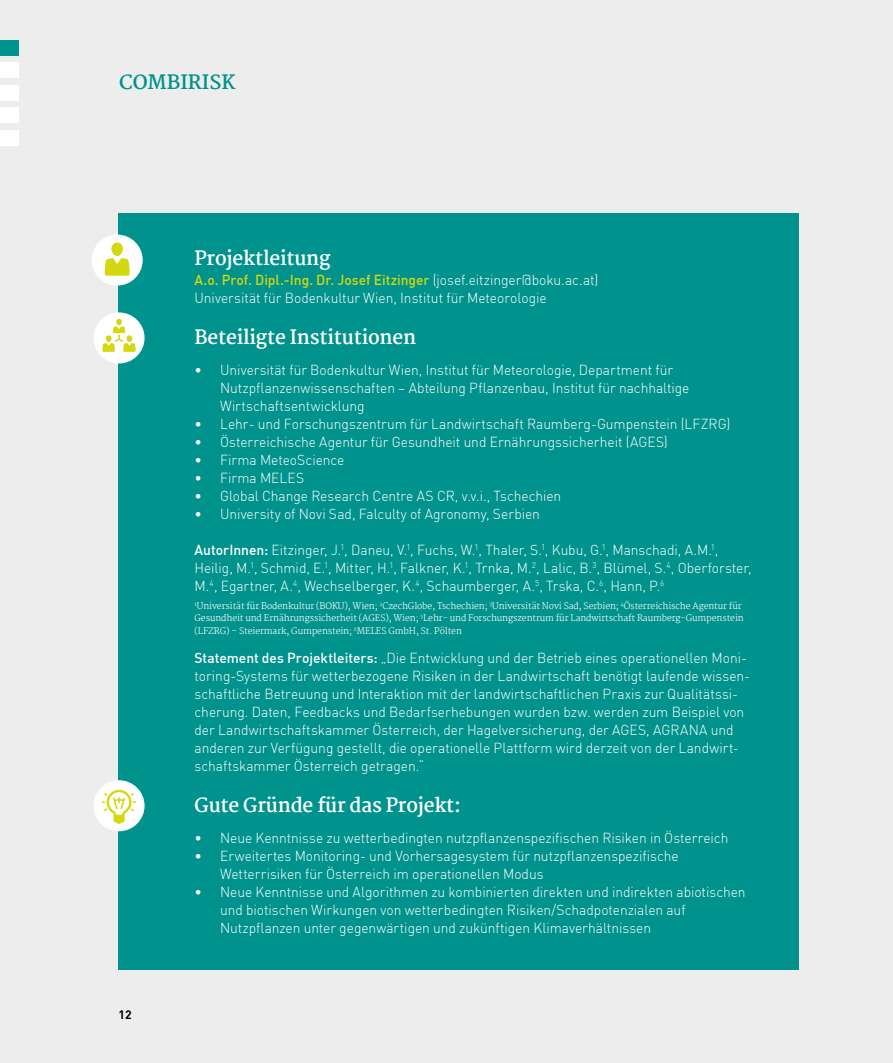
<style>
.page{position:relative;width:893px;height:1063px;background:#ededed}
.page>*{position:absolute;margin:0;border:0;box-sizing:border-box;transform-origin:0 0}
.t1{font:700 19.5px "Martel";letter-spacing:-.01em;color:#fff}
.t2{font:700 19.5px "Martel";color:#00928c}
.t3{font:300 14.25px/18px "DIN";letter-spacing:-.005em;color:#fff}
.t4{font:700 12.15px "DIN";color:#000}
.t5{font:300 9px/12.8px "Martel";letter-spacing:-.01em;color:#fff}
.s1{font-weight:500;color:#d3d80f}
.s2{font-weight:500}
.s3{font-weight:200}
</style>
<div class="page">
<div style="left:0;top:40px;width:19px;height:15px;background:#00928c"></div>
<div style="left:0;top:63px;width:19px;height:15px;background:#fff"></div>
<div style="left:0;top:85px;width:19px;height:15px;background:#fff"></div>
<div style="left:0;top:108px;width:19px;height:15px;background:#fff"></div>
<div style="left:119px;top:213px;width:680px;height:756px;background:#00928c"></div>
<div style="left:92px;top:235px;width:51px;height:51px;background:#fff;border-radius:50%"></div>
<div style="left:111px;top:242px;width:12px;height:14px;background:#d3d80f;border-radius:6px"></div>
<svg style="left:104px;top:258px;width:26px;height:18px"></svg>
<div style="left:94px;top:312px;width:51px;height:51px;background:#fff;border-radius:50%"></div>
<svg style="left:102px;top:319px;width:34px;height:33px"></svg>
<div style="left:94px;top:780px;width:51px;height:51px;background:#fff;border-radius:50%"></div>
<svg style="left:102px;top:790px;width:34px;height:34px"></svg>
<div style="left:0;top:130px;width:19px;height:15px;background:#fff"></div>
<h1 class="t2" style="left:119px;top:71px;width:118px">COMBIRISK</h1>
<p class="t4" style="left:119px;top:1007px;width:15px">12</p>
<h1 class="t1" style="left:195px;top:247px;width:137px">Projektleitung</h1>
<p class="t3" style="left:195px;top:270px;width:405px"><span class="s1">A.o. Prof. Dipl.-Ing. Dr. Josef Eitzinger</span> (josef.eitzinger@boku.ac.at)<br>Universität für Bodenkultur Wien, Institut für Meteorologie</p>
<h1 class="t1" style="left:195px;top:326px;width:223px">Beteiligte Institutionen</h1>
<p class="t3" style="left:220px;top:360px;width:471px;text-indent:-26px">• Universität für Bodenkultur Wien, Institut für Meteorologie, Department für<br>Nutzpflanzenwissenschaften – Abteilung Pflanzenbau, Institut für nachhaltige<br>Wirtschaftsentwicklung</p>
<p class="t3" style="left:195px;top:414px;width:537px">• Lehr- und Forschungszentrum für Landwirtschaft Raumberg-Gumpenstein (LFZRG)</p>
<p class="t3" style="left:195px;top:432px;width:475px">• Österreichische Agentur für Gesundheit und Ernährungssicherheit (AGES)</p>
<p class="t3" style="left:195px;top:450px;width:152px">• Firma MeteoScience</p>
<p class="t3" style="left:195px;top:468px;width:111px">• Firma MELES</p>
<p class="t3" style="left:195px;top:486px;width:368px">• Global Change Research Centre AS CR, v.v.i., Tschechien</p>
<p class="t3" style="left:195px;top:504px;width:347px">• University of Novi Sad, Falculty of Agronomy, Serbien</p>
<p class="t3" style="left:195px;top:540px;width:558px"><span class="s2">AutorInnen:</span> Eitzinger, J.<sup>1</sup>, Daneu, V.<sup>1</sup>, Fuchs, W.<sup>1</sup>, Thaler, S.<sup>1</sup>, Kubu, G.<sup>1</sup>, Manschadi, A.M.<sup>1</sup>,<br>Heilig, M.<sup>1</sup>, Schmid, E.<sup>1</sup>, Mitter, H.<sup>1</sup>, Falkner, K.<sup>1</sup>, Trnka, M.<sup>2</sup>, Lalic, B.<sup>3</sup>, Blümel, S.<sup>4</sup>, Oberforster,<br>M.<sup>4</sup>, Egartner, A.<sup>4</sup>, Wechselberger, K.<sup>4</sup>, Schaumberger, A.<sup>5</sup>, Trska, C.<sup>6</sup>, Hann, P.<sup>6</sup></p>
<p class="t5" style="left:195px;top:599px;width:551px"><sup>1</sup>Universität für Bodenkultur (BOKU), Wien; <sup>2</sup>CzechGlobe, Tschechien; <sup>3</sup>Universität Novi Sad, Serbien; <sup>4</sup><span class="s3">Ö</span>sterreichische Agentur für<br>Gesundheit und Ernährungssicherheit (AGES), Wien; <sup>5</sup>Lehr- und Forschungszentrum für Landwirtschaft Raumberg-Gumpenstein (LFZRG) – Steiermark, Gumpenstein; <sup>6</sup>MELES GmbH, St. Pölten</p>
<p class="t3" style="left:195px;top:648px;width:557px"><span class="s2">Statement des Projektleiters:</span> „Die Entwicklung und der Betrieb eines operationellen Moni&shy;toring-Systems für wetterbezogene Risiken in der Landwirtschaft benötigt laufende wissen&shy;schaftliche Betreuung und Interaktion mit der landwirtschaftlichen Praxis zur Qualitätssi&shy;cherung. Daten, Feedbacks und Bedarfserhebungen wurden bzw. werden zum Beispiel von der Landwirtschaftskammer Österreich, der Hagelversicherung, der AGES, AGRANA und anderen zur Verfügung gestellt, die operationelle Plattform wird derzeit von der Landwirt&shy;schaftskammer Österreich getragen.“</p>
<h1 class="t1" style="left:195px;top:794px;width:268px">Gute Gründe für das Projekt:</h1>
<p class="t3" style="left:195px;top:828px;width:535px">• Neue Kenntnisse zu wetterbedingten nutzpflanzenspezifischen Risiken in Österreich</p>
<p class="t3" style="left:220px;top:846px;width:460px;text-indent:-26px">• Erweitertes Monitoring- und Vorhersagesystem für nutzpflanzenspezifische<br>Wetterrisiken für Österreich im operationellen Modus</p>
<p class="t3" style="left:220px;top:882px;width:527px;text-indent:-26px">• Neue Kenntnisse und Algorithmen zu kombinierten direkten und indirekten abiotischen und biotischen Wirkungen von wetterbedingten Risiken/Schadpotenzialen auf<br>Nutzpflanzen unter gegenwärtigen und zukünftigen Klimaverhältnissen</p>
</div>
